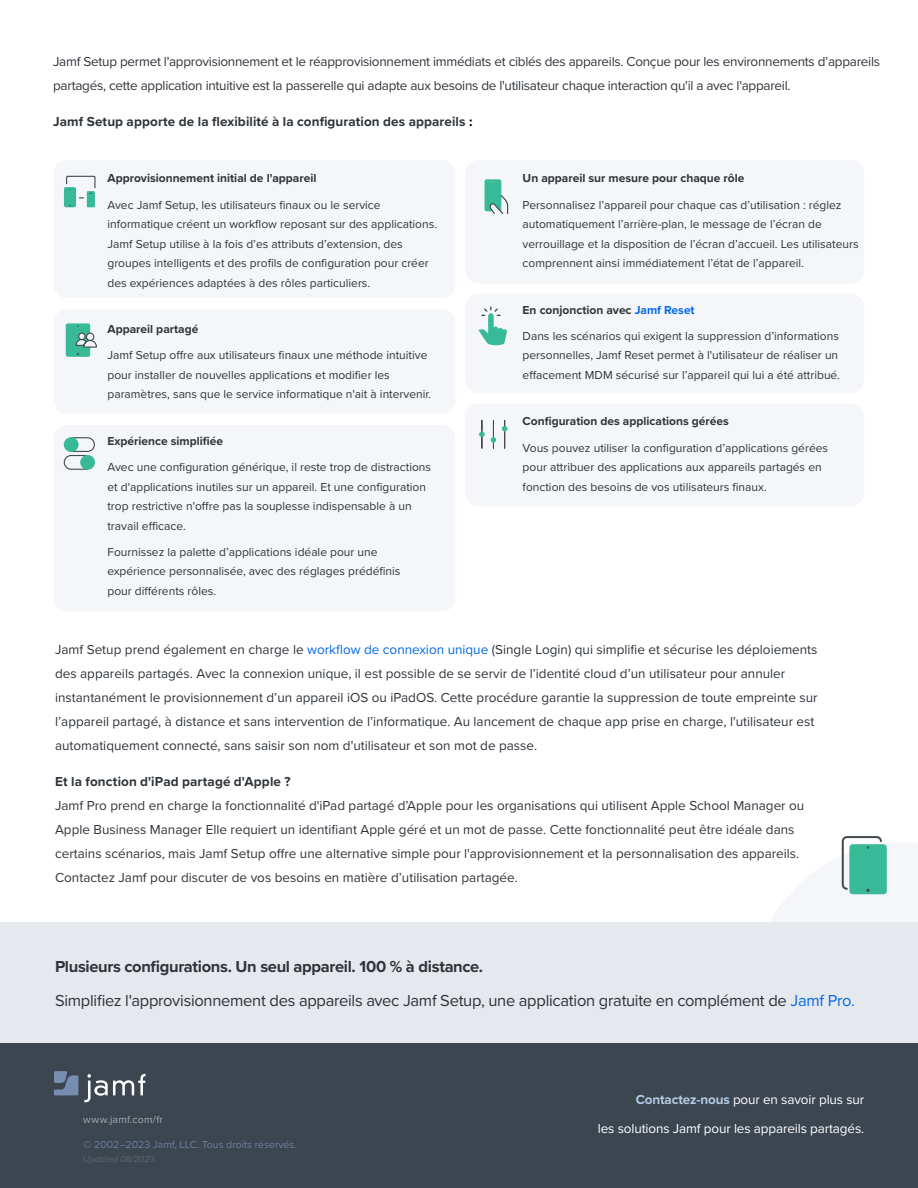
<style>
.page{position:relative;width:918px;height:1188px;background:#fff}
.page>*{position:absolute;margin:0;border:0;box-sizing:border-box;transform-origin:0 0}
.t1{font:16.5px "Proxima Nova";letter-spacing:-.015em;color:#2f343a}
.t2{font:700 16.5px "Proxima Nova";letter-spacing:-.02em;color:#2f343a}
.Body_copy-US{font:13.5px/24px "Proxima Nova";color:#2f343a}
.Body_copy-US-2{font:13.5px/24px "Proxima Nova";letter-spacing:-.02em;color:#2f343a}
.Footer-note-2{font:13.5px/28.5px "Proxima Nova";letter-spacing:-.01em;color:#fff;text-align:right}
.Body_copy-US-3{font:700 13.5px "Proxima Nova";letter-spacing:.005em;color:#2f343a}
.H4_Paragraph_header{font:700 13.5px "Proxima Nova";letter-spacing:.01em;color:#2f343a}
.BODY_2{font:12px/19.5px "Proxima Nova";color:#2f343a}
.tabale_title{font:700 12px "Proxima Nova";color:#2f343a}
.BODY_2-2{font:700 12px "Proxima Nova";color:#2f343a}
.t3{font:10.5px "Proxima Nova";color:#788eb0}
.t4{font:10.5px "Proxima Nova";letter-spacing:.02em;color:#a8a9ad}
.t5{font:italic 9px "Proxima Nova";color:#6c6d70}
.s1{color:#000}
.s2{color:#056ae6}
.s3{font-weight:700;color:#b3cce6}
</style>
<div class="page">
<div style="left:53px;top:160px;width:403px;height:138px;background:#f4f6f9;border-radius:14px"></div>
<div style="left:53px;top:309px;width:403px;height:105px;background:#f4f6f9;border-radius:14px"></div>
<div style="left:465px;top:160px;width:399px;height:124px;background:#f4f6f9;border-radius:14px"></div>
<div style="left:465px;top:294px;width:399px;height:99px;background:#f4f6f9;border-radius:14px"></div>
<div style="left:465px;top:403px;width:399px;height:103px;background:#f4f6f9;border-radius:14px"></div>
<div style="left:53px;top:425px;width:403px;height:186px;background:#f4f6f9;border-radius:14px"></div>
<svg style="left:770px;top:843px;width:148px;height:79px;fill:#f4f6f9"></svg>
<div style="left:0;top:922px;width:918px;height:246px;background:#e5e8ec"></div>
<div style="left:0;top:1043px;width:918px;height:145px;background:#3c4651"></div>
<svg style="left:84px;top:1074px;width:61px;height:28px"></svg>
<svg style="left:54px;top:1071px;width:24px;height:24px"></svg>
<div style="left:87px;top:191px;width:8px;height:16px;background:#38ba99"></div>
<div style="left:64px;top:187px;width:12px;height:20px;background:#38ba99;border-radius:2px"></div>
<svg style="left:66px;top:175px;width:30px;height:23px"></svg>
<svg style="left:66px;top:323px;width:31px;height:34px"></svg>
<svg style="left:63px;top:437px;width:32px;height:33px"></svg>
<div style="left:80px;top:455px;width:15px;height:15px;background:#38ba99;border-radius:50%"></div>
<div style="left:64px;top:437px;width:15px;height:15px;background:#38ba99;border-radius:50%"></div>
<svg style="left:485px;top:179px;width:24px;height:35px"></svg>
<svg style="left:478px;top:306px;width:29px;height:39px"></svg>
<svg style="left:479px;top:420px;width:6px;height:28px"></svg>
<svg style="left:491px;top:420px;width:5px;height:28px"></svg>
<svg style="left:502px;top:420px;width:5px;height:28px"></svg>
<div style="left:849px;top:844px;width:38px;height:50px;background:#38ba99;border-radius:3px"></div>
<svg style="left:841px;top:836px;width:42px;height:56px"></svg>
<p class="Body_copy-US-2" style="left:53px;top:49px;width:828px">Jamf Setup permet l'approvisionnement et le réapprovisionnement immédiats et ciblés des appareils. Conçue pour les environnements d’appareils partagés, cette application intuitive est la passerelle qui adapte aux besoins de l'utilisateur chaque interaction qu'il a avec l'appareil.</p>
<p class="Body_copy-US-3" style="left:53px;top:111px;width:421px">Jamf Setup apporte de la flexibilité à la configuration des appareils <span class="s1">:</span></p>
<p class="BODY_2-2" style="left:107px;top:169px;width:211px">Approvisionnement initial de l'appareil</p>
<p class="BODY_2" style="left:107px;top:194px;width:331px">Avec Jamf Setup, les utilisateurs finaux ou le service informatique créent un workflow reposant sur des applications.<br>Jamf Setup utilise à la fois d’es attributs d’extension, des groupes intelligents et des profils de configuration pour créer des expériences adaptées à des rôles particuliers.</p>
<p class="tabale_title" style="left:107px;top:320px;width:92px">Appareil partagé</p>
<p class="BODY_2" style="left:107px;top:345px;width:325px">Jamf Setup offre aux utilisateurs finaux une méthode intuitive pour installer de nouvelles applications et modifier les paramètres, sans que le service informatique n'ait à intervenir.</p>
<p class="tabale_title" style="left:107px;top:432px;width:117px">Expérience simplifiée</p>
<p class="BODY_2" style="left:107px;top:457px;width:325px">Avec une configuration générique, il reste trop de distractions et d'applications inutiles sur un appareil. Et une configuration trop restrictive n'offre pas la souplesse indispensable à un travail efficace.</p>
<p class="BODY_2" style="left:107px;top:542px;width:295px">Fournissez la palette d’applications idéale pour une expérience personnalisée, avec des réglages prédéfinis pour différents rôles.</p>
<p class="BODY_2-2" style="left:523px;top:169px;width:223px">Un appareil sur mesure pour chaque rôle</p>
<p class="BODY_2" style="left:523px;top:194px;width:337px">Personnalisez l’appareil pour chaque cas d’utilisation : réglez automatiquement l’arrière-plan, le message de l’écran de verrouillage et la disposition de l’écran d’accueil. Les utilisateurs comprennent ainsi immédiatement l’état de l’appareil.</p>
<p class="tabale_title" style="left:523px;top:301px;width:174px">En conjonction avec <span class="s2">Jamf Reset</span></p>
<p class="BODY_2" style="left:523px;top:326px;width:319px">Dans les scénarios qui exigent la suppression d’informations personnelles, Jamf Reset permet à l'utilisateur de réaliser un effacement MDM sécurisé sur l’appareil qui lui a été attribué.</p>
<p class="tabale_title" style="left:523px;top:412px;width:208px">Configuration des applications gérées</p>
<p class="BODY_2" style="left:523px;top:437px;width:307px">Vous pouvez utiliser la configuration d’applications gérées pour attribuer des applications aux appareils partagés en fonction des besoins de vos utilisateurs finaux.</p>
<p class="Body_copy-US" style="left:55px;top:637px;width:764px">Jamf Setup prend également en charge le <span class="s2">workflow de connexion unique</span> (Single Login) qui simplifie et sécurise les déploiements des appareils partagés. Avec la connexion unique, il est possible de se servir de l’identité cloud d’un utilisateur pour annuler instantanément le provisionnement d’un appareil iOS ou iPadOS. Cette procédure garantie la suppression de toute empreinte sur l’appareil partagé, à distance et sans intervention de l’informatique. Au lancement de chaque app prise en charge, l'utilisateur est automatiquement connecté, sans saisir son nom d'utilisateur et son mot de passe.</p>
<h4 class="H4_Paragraph_header" style="left:55px;top:771px;width:237px">Et la fonction d'iPad partagé d'Apple ?</h4>
<p class="Body_copy-US" style="left:55px;top:793px;width:751px">Jamf Pro prend en charge la fonctionnalité d'iPad partagé d’Apple pour les organisations qui utilisent Apple School Manager ou Apple Business Manager Elle requiert un identifiant Apple géré et un mot de passe. Cette fonctionnalité peut être idéale dans certains scénarios, mais Jamf Setup offre une alternative simple pour l'approvisionnement et la personnalisation des appareils.<br>Contactez Jamf pour discuter de vos besoins en matière d’utilisation partagée.</p>
<p class="t2" style="left:55px;top:954px;width:429px">Plusieurs configurations. Un seul appareil. 100 % à distance.</p>
<p class="t1" style="left:55px;top:988px;width:801px">Simplifiez l'approvisionnement des appareils avec Jamf Setup, une application gratuite en complément de <span class="s2">Jamf Pro.</span></p>
<p class="t4" style="left:83px;top:1111px;width:81px">www.jamf.com/fr</p>
<p class="t3" style="left:83px;top:1136px;width:215px">© 2002–2023 Jamf, LLC. Tous droits réservés.</p>
<p class="t5" style="left:83px;top:1152px;width:75px">Updated 08/2023.</p>
<p class="Footer-note-2" style="left:598px;top:1085px;width:268px"><span class="s3">Contactez-nous</span> pour en savoir plus sur<br>les solutions Jamf pour les appareils partagés.</p>
</div>
